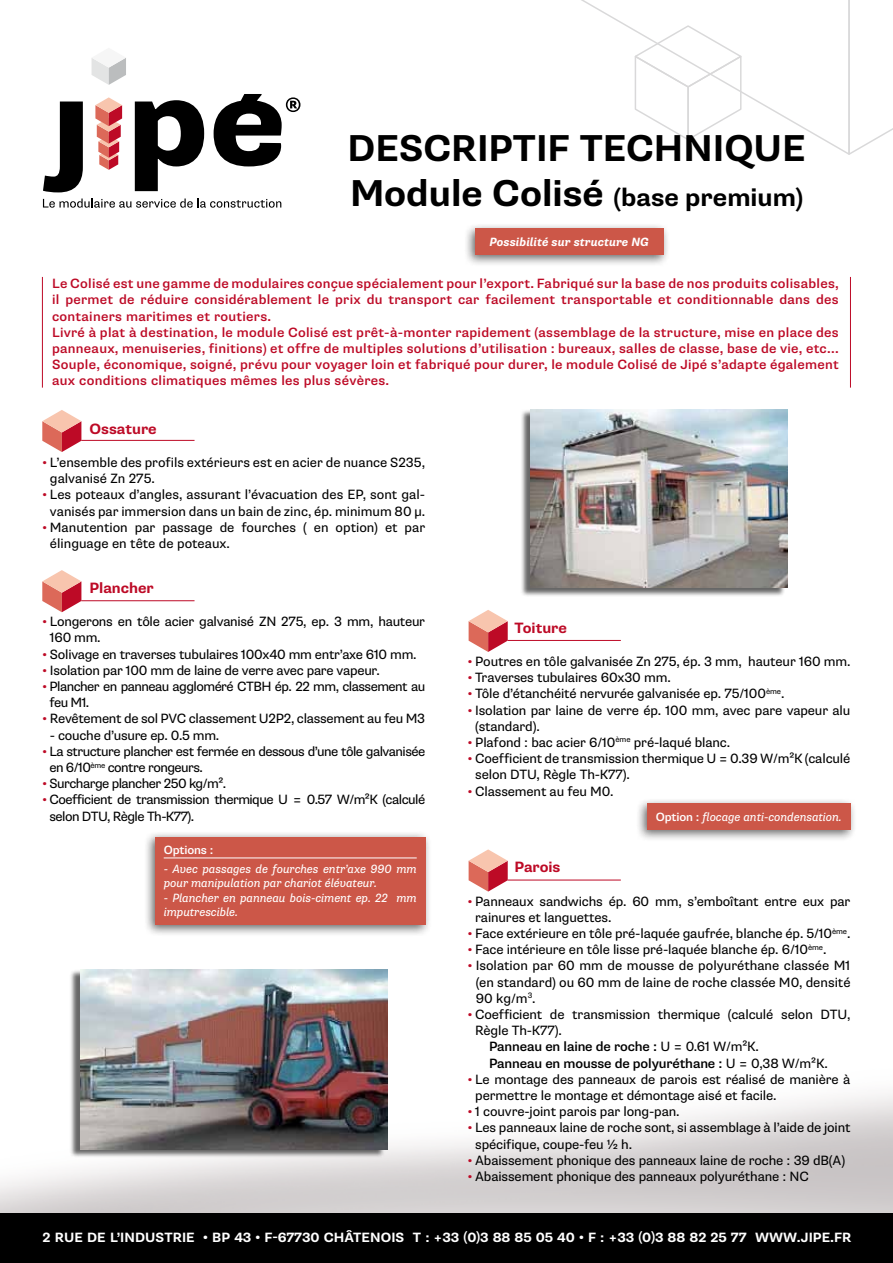
<style>
.page{position:relative;width:893px;height:1263px;background:#fff}
.page>*{position:absolute;margin:0;border:0;box-sizing:border-box;transform-origin:0 0}
.t1{font:700 37.5px "Supria Sans";color:#000}
.t2{font:700 25.5px "Supria Sans";color:#000}
.t3{font:700 15px "Supria Sans";color:#bd0a26}
.t4{font:13.5px/16.2px "Supria Sans";letter-spacing:-.01em;color:#000}
.t5{font:500 13.5px/16.2px "Supria Sans";letter-spacing:.02em;color:#bd0a26}
.t6{font:13.5px/16.2px "Supria Sans";letter-spacing:-.04em;color:#000}
.t7{font:700 13.5px "Supria Sans";letter-spacing:-.01em;color:#fff}
.t8{font:500 13.5px "Supria Sans";letter-spacing:-.01em;color:#000}
.t9{font:italic 12px/14.4px "Supria Sans";letter-spacing:-.01em;color:#fff}
.t10{font:italic 700 12px "Supria Sans";color:#fff}
.t11{font:500 12px "Supria Sans";letter-spacing:-.01em;color:#fff}
.s1{font-size:37.5px}
.s2{color:#bd0a26}
.s3{font-weight:500;font-style:normal}
.s4{font-weight:400}
</style>
<div class="page">
<img style="left:0;top:276px;width:893px;height:937px">
<svg style="left:43px;top:198px;width:238px;height:10px"></svg>
<svg style="left:92px;top:58px;width:34px;height:27px"></svg>
<svg style="left:43px;top:94px;width:257px;height:98px"></svg>
<svg style="left:581px;top:0;width:312px;height:155px"></svg>
<div style="left:0;top:1213px;width:893px;height:50px;background:#000"></div>
<svg style="left:42px;top:410px;width:39px;height:42px"></svg>
<hr style="left:81px;top:440px;width:114px;height:1px;background:#bd0a26">
<svg style="left:469px;top:849px;width:39px;height:42px"></svg>
<hr style="left:508px;top:880px;width:113px;height:1px;background:#bd0a26">
<div style="left:69px;top:969px;width:317px;height:189px;background:#000;opacity:.6"></div>
<img style="left:80px;top:970px;width:307px;height:179px">
<div style="left:520px;top:409px;width:265px;height:188px;background:#000;opacity:.6"></div>
<img style="left:531px;top:410px;width:256px;height:178px">
<hr style="left:42px;top:277px;width:1px;height:111px;background:#bd0a26">
<hr style="left:850px;top:277px;width:1px;height:111px;background:#bd0a26">
<svg style="left:42px;top:570px;width:39px;height:42px"></svg>
<hr style="left:81px;top:600px;width:114px;height:1px;background:#bd0a26">
<div style="left:144px;top:831px;width:288px;height:106px;background:#000;opacity:.6"></div>
<div style="left:155px;top:836px;width:270px;height:88px;background:#cc5748"></div>
<hr style="left:164px;top:857px;width:253px;height:1px;background:#fff">
<svg style="left:469px;top:610px;width:39px;height:42px"></svg>
<hr style="left:508px;top:640px;width:113px;height:1px;background:#bd0a26">
<div style="left:636px;top:797px;width:221px;height:45px;background:#000;opacity:.6"></div>
<div style="left:647px;top:803px;width:203px;height:26px;background:#cc5748"></div>
<div style="left:463px;top:223px;width:207px;height:44px;background:#000;opacity:.6"></div>
<div style="left:475px;top:229px;width:188px;height:26px;background:#cc5748"></div>
<h1 class="t1" style="left:348px;top:126px;width:460px">DESCRIPTIF TECHNIQUE</h1>
<h2 class="t2" style="left:350px;top:182px;width:455px"><span class="s1">Module Colisé</span> (base premium)</h2>
<p class="t10" style="left:489px;top:235px;width:161px">Possibilité sur structure NG</p>
<p class="t5" style="left:52px;top:276px;width:788px">Le Colisé est une gamme de modulaires conçue spécialement pour l’export. Fabriqué sur la base de nos produits colisables, il permet de réduire considérablement le prix du transport car facilement transportable et conditionnable dans des containers maritimes et routiers.<br>Livré à plat à destination, le module Colisé est prêt-à-monter rapidement (assemblage de la structure, mise en place des panneaux, menuiseries, finitions) et offre de multiples solutions d’utilisation : bureaux, salles de classe, base de vie, etc...<br>Souple, économique, soigné, prévu pour voyager loin et fabriqué pour durer, le module Colisé de Jipé s’adapte également aux conditions climatiques mêmes les plus sévères.</p>
<p class="t3" style="left:89px;top:420px;width:69px">Ossature</p>
<p class="t4" style="left:50px;top:455px;width:377px;text-indent:-7px"><span class="s2">•</span> L’ensemble des profils extérieurs est en acier de nuance S235, galvanisé Zn 275.</p>
<p class="t4" style="left:43px;top:487px;width:384px;text-align:center"><span class="s2">•</span> Les poteaux d’angles, assurant l’évacuation des EP, sont gal&shy;vanisés par immersion dans un bain de zinc, ép. minimum 80 μ.</p>
<p class="t4" style="left:50px;top:519px;width:377px;text-indent:-7px"><span class="s2">•</span> Manutention par passage de fourches ( en option) et par élinguage en tête de poteaux.</p>
<p class="t3" style="left:89px;top:579px;width:66px">Plancher</p>
<p class="t4" style="left:50px;top:614px;width:377px;text-indent:-7px"><span class="s2">•</span> Longerons en tôle acier galvanisé ZN 275, ep. 3 mm, hauteur<br>160 mm.</p>
<p class="t4" style="left:43px;top:646px;width:376px"><span class="s2">•</span> Solivage en traverses tubulaires 100x40 mm entr’axe 610 mm.</p>
<p class="t4" style="left:43px;top:662px;width:339px"><span class="s2">•</span> Isolation par 100 mm de laine de verre avec pare vapeur.</p>
<p class="t6" style="left:49px;top:678px;width:377px;text-indent:-7px"><span class="s2">•</span> Plancher en panneau aggloméré CTBH ép. 22 mm, classement au feu M1.</p>
<p class="t4" style="left:43px;top:711px;width:384px"><span class="s2">•</span> Revêtement de sol PVC classement U2P2, classement au feu M3</p>
<p class="t4" style="left:50px;top:727px;width:171px">- couche d’usure ep. 0.5 mm.</p>
<p class="t6" style="left:49px;top:743px;width:377px;text-indent:-7px"><span class="s2">•</span> La structure plancher est fermée en dessous d’une tôle galvanisée en 6/10<sup>ème</sup> contre rongeurs.</p>
<p class="t6" style="left:43px;top:776px;width:185px"><span class="s2">•</span> Surcharge plancher 250 kg/m².</p>
<p class="t6" style="left:49px;top:792px;width:377px;text-indent:-7px"><span class="s2">•</span> Coefficient de transmission thermique U = 0.57 W/m²K (calculé selon DTU, Règle Th-K77).</p>
<p class="t11" style="left:164px;top:843px;width:51px">Options :</p>
<p class="t9" style="left:164px;top:862px;width:254px">- Avec passages de fourches entr’axe 990 mm pour manipulation par chariot élévateur.</p>
<p class="t9" style="left:164px;top:890px;width:254px">- Plancher en panneau bois-ciment ep. 22 mm imputrescible.</p>
<p class="t3" style="left:515px;top:618px;width:54px">Toiture</p>
<p class="t4" style="left:468px;top:653px;width:384px"><span class="s2">•</span> Poutres en tôle galvanisée Zn 275, ép. 3 mm, hauteur 160 mm.</p>
<p class="t4" style="left:468px;top:670px;width:205px"><span class="s2">•</span> Traverses tubulaires 60x30 mm.</p>
<p class="t4" style="left:468px;top:686px;width:318px"><span class="s2">•</span> Tôle d’étanchéité nervurée galvanisée ep. 75/100<sup>ème</sup>.</p>
<p class="t4" style="left:475px;top:702px;width:377px;text-indent:-7px"><span class="s2">•</span> Isolation par laine de verre ép. 100 mm, avec pare vapeur alu (standard).</p>
<p class="t4" style="left:468px;top:734px;width:264px"><span class="s2">•</span> Plafond : bac acier 6/10<sup>ème</sup> pré-laqué blanc.</p>
<p class="t4" style="left:475px;top:751px;width:377px;text-indent:-7px"><span class="s2">•</span> Coefficient de transmission thermique U = 0.39 W/m²K (calculé selon DTU, Règle Th-K77).</p>
<p class="t4" style="left:468px;top:783px;width:147px"><span class="s2">•</span> Classement au feu M0.</p>
<p class="t9" style="left:656px;top:809px;width:188px"><span class="s3">Option :</span> flocage anti-condensation.</p>
<p class="t3" style="left:515px;top:858px;width:47px">Parois</p>
<p class="t4" style="left:475px;top:893px;width:377px;text-indent:-7px"><span class="s2">•</span> Panneaux sandwichs ép. 60 mm, s’emboîtant entre eux par rainures et languettes.</p>
<p class="t4" style="left:468px;top:925px;width:384px"><span class="s2">•</span> Face extérieure en tôle pré-laquée gaufrée, blanche ép. 5/10<sup>ème</sup>.</p>
<p class="t4" style="left:468px;top:942px;width:360px"><span class="s2">•</span> Face intérieure en tôle lisse pré-laquée blanche ép. 6/10<sup>ème</sup>.</p>
<p class="t4" style="left:476px;top:958px;width:376px;text-align:justify;text-indent:-8px"><span class="s2">•</span> Isolation par 60 mm de mousse de polyuréthane classée M1 (en standard) ou 60 mm de laine de roche classée M0, densité 90 kg/m<sup>3</sup>.</p>
<p class="t4" style="left:468px;top:1006px;width:384px"><span class="s2">•</span> Coefficient de transmission thermique (calculé selon DTU,</p>
<p class="t4" style="left:475px;top:1023px;width:88px">Règle Th-K77).</p>
<p class="t8" style="left:489px;top:1038px;width:271px">Panneau en laine de roche : <span class="s4">U = 0.61 W/m²K.</span></p>
<p class="t8" style="left:489px;top:1055px;width:340px">Panneau en mousse de polyuréthane : <span class="s4">U = 0,38 W/m²K.</span></p>
<p class="t4" style="left:475px;top:1071px;width:377px;text-indent:-7px"><span class="s2">•</span> Le montage des panneaux de parois est réalisé de manière à permettre le montage et démontage aisé et facile.</p>
<p class="t4" style="left:468px;top:1104px;width:213px"><span class="s2">•</span> 1 couvre-joint parois par long-pan.</p>
<p class="t4" style="left:475px;top:1120px;width:377px;text-indent:-7px"><span class="s2">•</span> Les panneaux laine de roche sont, si assemblage à l’aide de joint spécifique, coupe-feu ½ h.</p>
<p class="t4" style="left:468px;top:1152px;width:379px"><span class="s2">•</span> Abaissement phonique des panneaux laine de roche : 39 dB(A)</p>
<p class="t4" style="left:468px;top:1168px;width:343px"><span class="s2">•</span> Abaissement phonique des panneaux polyuréthane : NC</p>
<p class="t7" style="left:43px;top:1229px;width:23px">2 rue</p>
<p class="t7" style="left:87px;top:1229px;width:47px">de l’Industrie</p>
<p class="t7" style="left:203px;top:1229px;width:640px">• BP 43 • F-67730 CHâTENOIS T : +33 (0)3 88 85 05 40 • F : +33 (0)3 88 82 25 77 www.jipe .fr</p>
</div>
